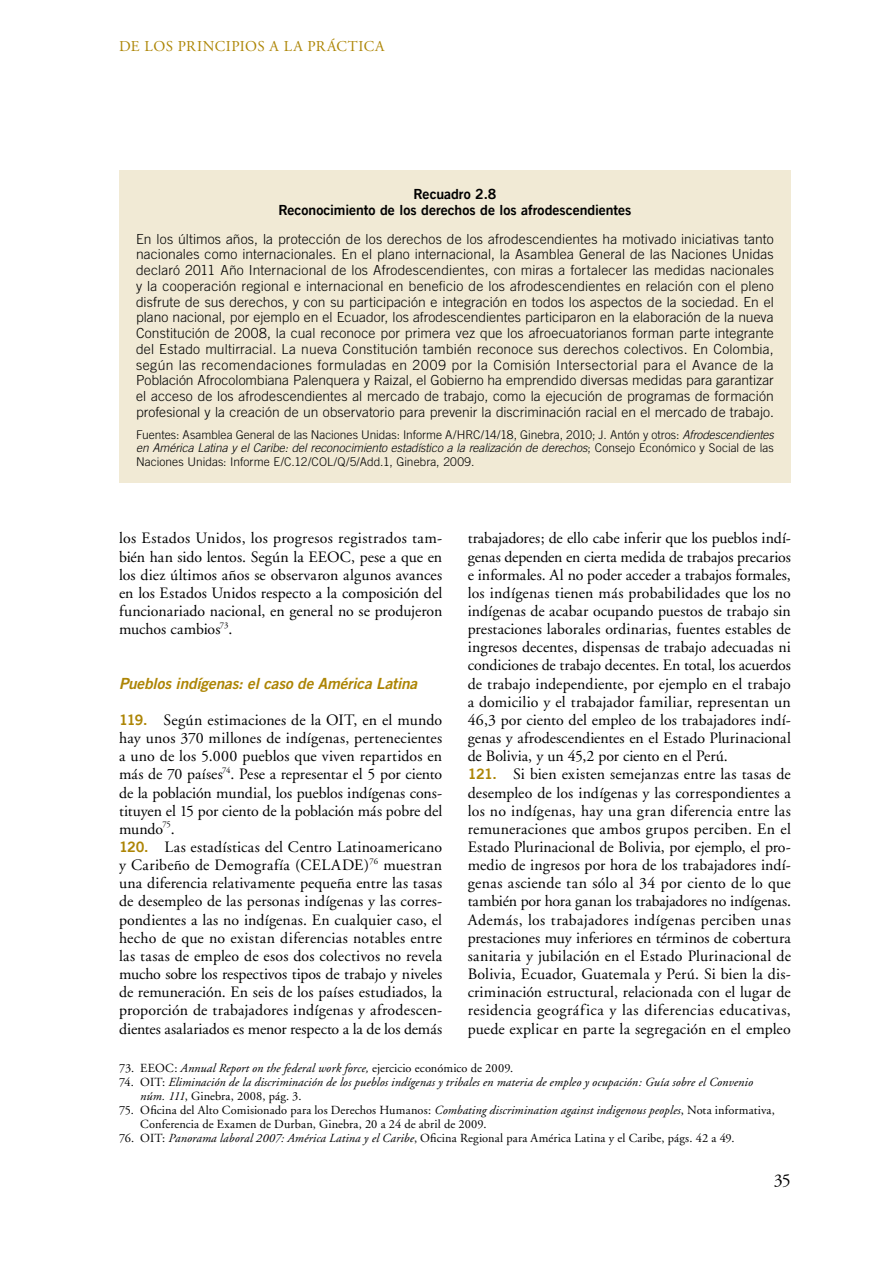
<style>
.page{position:relative;width:893px;height:1263px;background:#fff}
.page>*{position:absolute;margin:0;border:0;box-sizing:border-box;transform-origin:0 0}
.t1{font:18px "Adobe Garamond";color:#000}
.t2{font:15.9px/18.1px "Adobe Garamond";letter-spacing:.005em;color:#000}
.t3{font:15.3px "Trade Gothic LT Com Bd 2 Obl";letter-spacing:-.01em;color:#ad8505}
.t4{font:15px "Adobe Garamond";letter-spacing:.07em;color:#ad8505}
.t5{font:14.1px/15.8px "Trade Gothic LT Com Bd 2";color:#000;text-align:center}
.t6{font:300 13.8px/15.8px "Trade Gothic LT Com";color:#000;text-align:justify}
.t7{font:12.3px/14px "Adobe Garamond";letter-spacing:.01em;color:#000}
.t8{font:italic 12.3px/14px "Adobe Garamond";letter-spacing:.01em;color:#000}
.t9{font:300 12px/13.5px "Trade Gothic LT Com";color:#000;text-align:justify}
.s1{font-style:italic}
.s2{font-family:"Trade Gothic LT Com Bd 2";font-size:14.4px;color:#ad8505}
.s3{font-style:normal}
</style>
<div class="page">
<div style="left:119px;top:170px;width:672px;height:313px;background:#f1ead5"></div>
<p class="t4" style="left:119px;top:38px;width:267px">De los principios a la práctica</p>
<p class="t5" style="left:278px;top:186px;width:355px">Recuadro 2.8<br>Reconocimiento de los derechos de los afrodescendientes</p>
<p class="t6" style="left:136px;top:231px;width:639px">En los últimos años, la protección de los derechos de los afrodescendientes ha motivado iniciativas tanto nacionales como internacionales. En el plano internacional, la Asamblea General de las Naciones Unidas declaró 2011 Año Internacional de los Afrodescendientes, con miras a fortalecer las medidas nacionales y la cooperación regional e internacional en beneficio de los afrodescendientes en relación con el pleno disfrute de sus derechos, y con su participación e integración en todos los aspectos de la sociedad. En el plano nacional, por ejemplo en el Ecuador, los afrodescendientes participaron en la elaboración de la nueva Constitución de 2008, la cual reconoce por primera vez que los afroecuatorianos forman parte integrante del Estado multirracial. La nueva Constitución también reconoce sus derechos colectivos. En Colombia, según las recomendaciones formuladas en 2009 por la Comisión Intersectorial para el Avance de la Población Afrocolombiana Palenquera y Raizal, el Gobierno ha emprendido diversas medidas para garantizar el acceso de los afrodescendientes al mercado de trabajo, como la ejecución de programas de formación profesional y la creación de un observatorio para prevenir la discriminación racial en el mercado de trabajo.</p>
<p class="t9" style="left:136px;top:428px;width:639px">Fuentes: Asamblea General de las Naciones Unidas: Informe A/HRC/14/18, Ginebra, 2010; J. Antón y otros: <span class="s1">Afrodescendientes en América Latina y el Caribe: del reconocimiento estadístico a la realización de derechos</span>; Consejo Económico y Social de las Naciones Unidas: Informe E/C.12/COL/Q/5/Add.1, Ginebra, 2009.</p>
<p class="t2" style="left:119px;top:530px;width:325px">los Estados Unidos, los progresos registrados tam&shy;bién han sido lentos. Según la EEOC</p>
<p class="t2" style="left:119px;top:548px;width:325px;text-align:justify;text-indent:232px">, pese a que en los diez últimos años se observaron algunos avances en los Estados Unidos respecto a la composición del funcionariado nacional, en general no se produjeron muchos cambios<sup>73</sup>.</p>
<p class="t3" style="left:119px;top:674px;width:300px">Pueblos indígenas: el caso de América Latina</p>
<p class="t2" style="left:119px;top:711px;width:325px"><span class="s2">119.</span> Según estimaciones de la OIT, en el mundo hay unos 370 millones de indígenas, pertenecientes a uno de los 5.000 pueblos que viven repartidos en más de 70 países<sup>74</sup>. Pese a representar el 5 por ciento de la población mundial, los pueblos indígenas cons&shy;tituyen el 15 por ciento de la población más pobre del mundo<sup>75</sup>.<br><span class="s2">120.</span> Las estadísticas del Centro Latinoamericano y Caribeño de Demografía (CELADE</p>
<p class="t2" style="left:119px;top:856px;width:325px;text-align:justify;text-indent:245px">)<sup>76</sup> muestran una diferencia relativamente pequeña entre las tasas de desempleo de las personas indígenas y las corres&shy;pondientes a las no indígenas. En cualquier caso, el hecho de que no existan diferencias notables entre las tasas de empleo de esos dos colectivos no revela mucho sobre los respectivos tipos de trabajo y niveles de remuneración. En seis de los países estudiados, la proporción de trabajadores indígenas y afrodescen&shy;dientes asalariados es menor respecto a la de los demás</p>
<p class="t2" style="left:468px;top:530px;width:325px">trabajadores; de ello cabe inferir que los pueblos indí&shy;genas dependen en cierta medida de trabajos precarios e informales. Al no poder acceder a trabajos formales, los indígenas tienen más probabilidades que los no indígenas de acabar ocupando puestos de trabajo sin prestaciones laborales ordinarias, fuentes estables de ingresos decentes, dispensas de trabajo adecuadas ni condiciones de trabajo decentes. En total, los acuerdos de trabajo independiente, por ejemplo en el trabajo a domicilio y el trabajador familiar, representan un 46,3 por ciento del empleo de los trabajadores indí&shy;genas y afrodescendientes en el Estado Plurinacional de Bolivia, y un 45,2 por ciento en el Perú.<br><span class="s2">121.</span> Si bien existen semejanzas entre las tasas de desempleo de los indígenas y las correspondientes a los no indígenas, hay una gran diferencia entre las remuneraciones que ambos grupos perciben. En el Estado Plurinacional de Bolivia, por ejemplo, el pro&shy;medio de ingresos por hora de los trabajadores indí&shy;genas asciende tan sólo al 34 por ciento de lo que también por hora ganan los trabajadores no indígenas.<br>Además, los trabajadores indígenas perciben unas prestaciones muy inferiores en términos de cobertura sanitaria y jubilación en el Estado Plurinacional de Bolivia, Ecuador, Guatemala y Perú. Si bien la dis&shy;criminación estructural, relacionada con el lugar de residencia geográfica y las diferencias educativas, puede explicar en parte la segregación en el empleo</p>
<p class="t7" style="left:119px;top:1062px;width:25px">73. EEOC</p>
<p class="t8" style="left:174px;top:1062px;width:340px"><span class="s3">:</span> Annual Report on the federal work force, <span class="s3">ejercicio económico de 2009.</span></p>
<p class="t8" style="left:140px;top:1076px;width:614px;text-indent:-21px"><span class="s3">74. O IT:</span> Eliminación de la discriminación de los pueblos indígenas y tribales en materia de empleo y ocupación: Guía sobre el Convenio núm. 111<span class="s3">, Ginebra, 2008, pág. 3.</span></p>
<p class="t7" style="left:140px;top:1104px;width:636px;text-indent:-21px">75. O ficina del Alto Comisionado para los Derechos Humanos: <span class="s1">Combating discrimination against indigenous peoples</span>, Nota informativa,<br>Conferencia de Examen de Durban, Ginebra, 20 a 24 de abril de 2009.</p>
<p class="t7" style="left:119px;top:1132px;width:617px">76. OIT: <span class="s1">Panorama laboral 2007: América Latina y el Caribe</span>, Oficina Regional para América Latina y el Caribe, págs. 42 a 49.</p>
<p class="t1" style="left:774px;top:1171px;width:19px">35</p>
</div>
